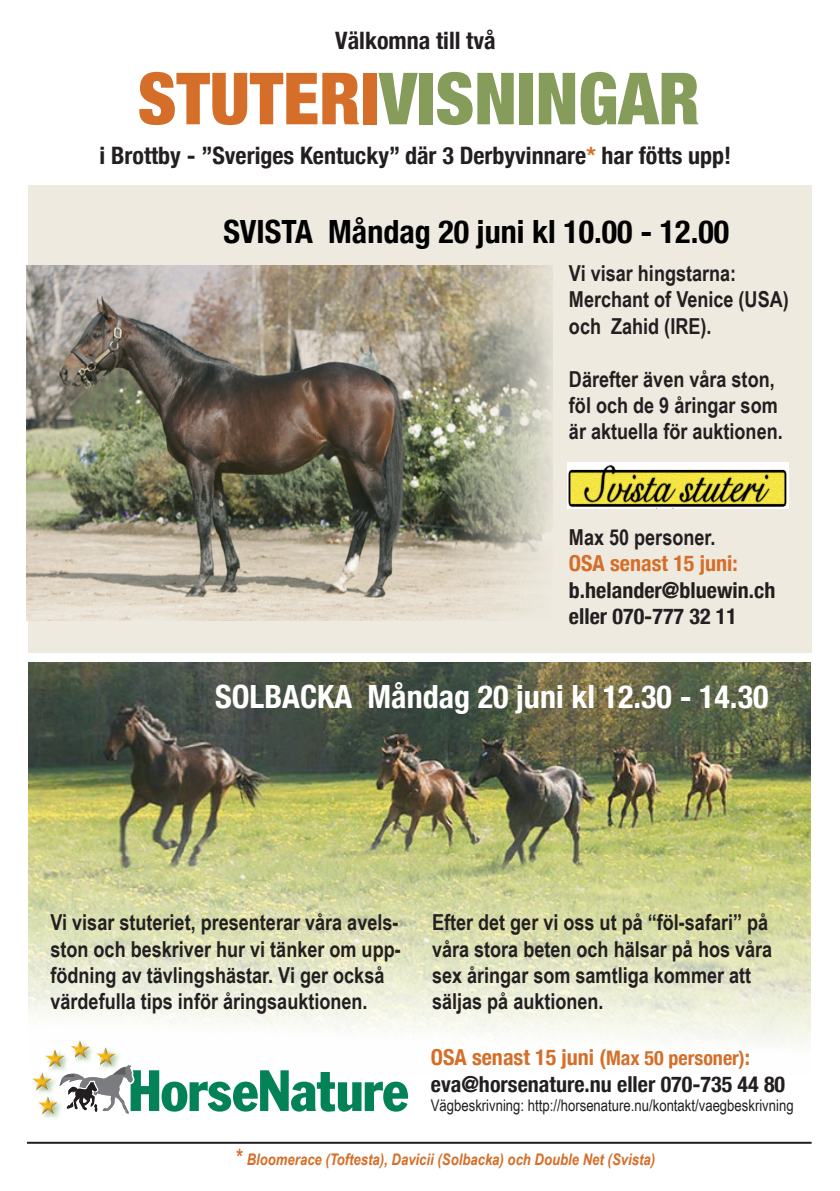
<style>
.page{position:relative;width:840px;height:1191px;background:#fff}
.page>*{position:absolute;margin:0;border:0;box-sizing:border-box;transform-origin:0 0}
.t1{font:900 condensed 72px "Helvetica Neue";color:#859c5a}
.t2{font:700 condensed 32px "Helvetica Neue";color:#fff}
.t3{font:700 condensed 32px "Helvetica Neue";color:#000}
.t4{font:700 condensed 24px "Helvetica Neue";color:#231f20}
.t5{font:700 22px/26.4px "Arial Narrow";color:#231f20}
.t6{font:700 condensed 22px "Helvetica Neue";color:#231f20}
.t7{font:700 condensed 22px "Helvetica Neue";color:#d56e29}
.t8{font:16px "Arial Narrow";color:#231f20}
.t9{font:italic 700 16px "Arial Narrow";color:#d56e29}
.s1{color:#d56e29}
.s2{font-size:20px}
.s3{font-size:22px}
</style>
<div class="page">
<div style="left:28px;top:185px;width:783px;height:467px;background:#eeeadf"></div>
<img style="left:28px;top:662px;width:782px;height:383px">
<img style="left:27px;top:265px;width:525px;height:355px">
<img style="left:567px;top:463px;width:221px;height:45px">
<hr style="left:27px;top:1141px;width:784px;height:2px;background:#231f20">
<img style="left:41px;top:1114px;width:17px;height:2px">
<img style="left:41px;top:1044px;width:25px;height:20px">
<img style="left:45px;top:1048px;width:20px;height:16px">
<img style="left:66px;top:1040px;width:34px;height:22px">
<img style="left:66px;top:1044px;width:8px;height:18px">
<img style="left:70px;top:1040px;width:20px;height:20px">
<img style="left:70px;top:1044px;width:4px;height:16px">
<img style="left:100px;top:1042px;width:25px;height:22px">
<svg style="left:34px;top:1064px;width:374px;height:50px"></svg>
<img style="left:92px;top:1042px;width:8px;height:26px">
<img style="left:95px;top:1046px;width:21px;height:20px">
<p class="t4" style="left:335px;top:21px;width:162px">Välkomna till två</p>
<p class="t1" style="left:138px;top:39px;width:563px"><span class="s1">STUTERI</span>VISNINGAR</p>
<p class="t4" style="left:99px;top:136px;width:633px">i Brottby - ”Sveriges Kentucky” där 3 Derbyvinnare<span class="s1">*</span> har fötts upp!</p>
<p class="t3" style="left:223px;top:205px;width:507px">SVISTA Måndag 20 juni kl 10.00 - 12.00</p>
<p class="t5" style="left:568px;top:259px;width:169px">Vi visar hingstarna:</p>
<p class="t5" style="left:568px;top:285px;width:221px">Merchant of Venice (USA) och Zahid (IRE).</p>
<p class="t5" style="left:568px;top:364px;width:215px">Därefter även våra ston, föl och de 9 åringar som är aktuella för auktionen.</p>
<p class="t5" style="left:568px;top:523px;width:148px">Max 50 personer.</p>
<p class="t7" style="left:568px;top:545px;width:170px">OSA senast 15 juni:</p>
<p class="t6" style="left:568px;top:571px;width:208px">b.helander@bluewin.ch</p>
<p class="t6" style="left:568px;top:598px;width:169px">eller 070-777 32 11</p>
<p class="t2" style="left:215px;top:669px;width:554px">SOLBACKA Måndag 20 juni kl 12.30 - 14.30</p>
<p class="t5" style="left:50px;top:908px;width:351px">Vi visar stuteriet, presenterar våra avels&shy;ston och beskriver hur vi tänker om upp&shy;födning av tävlingshästar. Vi ger också värdefulla tips inför åringsauktionen.</p>
<p class="t5" style="left:432px;top:908px;width:341px">Efter det ger vi oss ut på “föl-safari” på våra stora beten och hälsar på hos våra sex åringar som samtliga kommer att säljas på auktionen.</p>
<p class="t7" style="left:430px;top:1039px;width:320px">OSA senast 15 juni (<span class="s2">Max 50 personer)</span>:</p>
<p class="t6" style="left:430px;top:1065px;width:355px">eva@horsenature.nu eller 070-735 44 80</p>
<p class="t8" style="left:430px;top:1093px;width:364px">Vägbeskrivning: http://horsenature.nu/kontakt/vaegbeskrivning</p>
<p class="t9" style="left:234px;top:1146px;width:421px"><span class="s3">*</span> Bloomerace (Toftesta), Davicii (Solbacka) och Double Net (Svista)</p>
</div>
